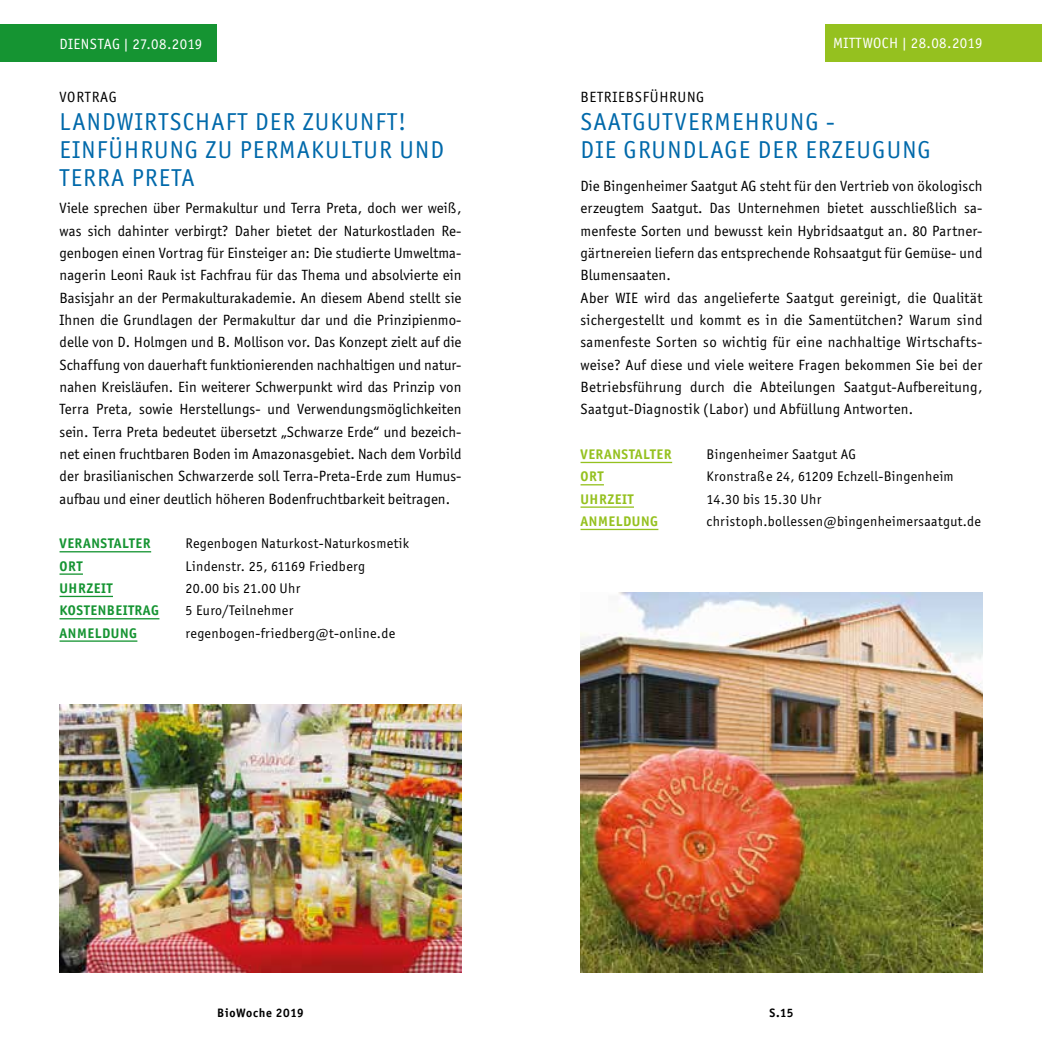
<style>
.page{position:relative;width:1042px;height:1042px;background:#fff}
.page>*{position:absolute;margin:0;border:0;box-sizing:border-box;transform-origin:0 0}
.t1{font:24.5px/28px "Officina Sans ITC Std";letter-spacing:.05em;color:#0069aa}
.t2{font:14.88px/22.4px "Officina Sans ITC Std";letter-spacing:.02em;color:#000;text-align:justify}
.t3{font:14.88px "Officina Sans ITC Std";letter-spacing:.03em;color:#fff}
.t4{font:14.88px "Officina Sans ITC Std";letter-spacing:.05em;color:#000}
.t5{font:14px "Officina Sans ITC Std";letter-spacing:.025em;color:#000}
.t6{font:700 14px "Officina Sans ITC Std";letter-spacing:.04em;color:#159432}
.t7{font:700 14px "Officina Sans ITC Std";letter-spacing:.04em;color:#95c11f}
.t8{font:700 12.25px "Officina Sans ITC Std";letter-spacing:.06em;color:#000}
</style>
<div class="page">
<div style="left:0;top:25px;width:216px;height:37px;background:#159432"></div>
<hr style="left:60px;top:551px;width:91px;height:1px;background:#159432">
<hr style="left:60px;top:573px;width:23px;height:2px;background:#159432">
<hr style="left:60px;top:596px;width:53px;height:1px;background:#159432">
<hr style="left:60px;top:618px;width:99px;height:1px;background:#159432">
<hr style="left:60px;top:640px;width:77px;height:2px;background:#159432">
<hr style="left:580px;top:462px;width:92px;height:1px;background:#95c11f">
<svg style="left:580px;top:484px;width:24px;height:1px"></svg>
<hr style="left:580px;top:506px;width:54px;height:2px;background:#95c11f">
<hr style="left:580px;top:529px;width:78px;height:1px;background:#95c11f">
<div style="left:825px;top:25px;width:217px;height:37px;background:#95c11f"></div>
<img style="left:60px;top:704px;width:401px;height:268px">
<img style="left:580px;top:593px;width:402px;height:379px">
<p class="t3" style="left:60px;top:35px;width:144px">DIENSTAG | 27.08.2019</p>
<p class="t4" style="left:60px;top:88px;width:59px">VORTRAG</p>
<h1 class="t1" style="left:60px;top:107px;width:386px">LANDWIRTSCHAFT DER ZUKUNFT!<br>EINFÜHRUNG ZU PERMAKULTUR UND<br>TERRA PRETA</h1>
<p class="t2" style="left:60px;top:197px;width:403px">Viele sprechen über Permakultur und Terra Preta, doch wer weiß, was sich dahinter verbirgt? Daher bietet der Naturkostladen Re&shy;genbogen einen Vortrag für Einsteiger an: Die studierte Umweltma&shy;nagerin Leoni Rauk ist Fachfrau für das Thema und absolvierte ein Basisjahr an der Permakulturakademie. An diesem Abend stellt sie Ihnen die Grundlagen der Permakultur dar und die Prinzipienmo&shy;delle von D. Holmgen und B. Mollison vor. Das Konzept zielt auf die Schaffung von dauerhaft funktionierenden nachhaltigen und natur&shy;nahen Kreisläufen. Ein weiterer Schwerpunkt wird das Prinzip von Terra Preta, sowie Herstellungs- und Verwendungsmöglichkeiten sein. Terra Preta bedeutet übersetzt „Schwarze Erde“ und bezeich&shy;net einen fruchtbaren Boden im Amazonasgebiet. Nach dem Vorbild der brasilianischen Schwarzerde soll Terra-Preta-Erde zum Humus&shy;aufbau und einer deutlich höheren Bodenfruchtbarkeit beitragen.</p>
<p class="t6" style="left:60px;top:535px;width:93px">VERANSTALTER</p>
<p class="t5" style="left:186px;top:535px;width:225px">Regenbogen Naturkost-Naturkosmetik</p>
<p class="t6" style="left:60px;top:557px;width:24px">ORT</p>
<p class="t5" style="left:186px;top:558px;width:181px">Lindenstr. 25, 61169 Friedberg</p>
<p class="t6" style="left:60px;top:579px;width:54px">UHRZEIT</p>
<p class="t5" style="left:186px;top:580px;width:116px">20.00 bis 21.00 Uhr</p>
<p class="t6" style="left:60px;top:602px;width:101px">KOSTENBEITRAG</p>
<p class="t5" style="left:186px;top:602px;width:109px">5 Euro/Teilnehmer</p>
<p class="t6" style="left:60px;top:624px;width:79px">ANMELDUNG</p>
<p class="t5" style="left:186px;top:625px;width:211px">regenbogen-friedberg@t-online.de</p>
<p class="t3" style="left:833px;top:35px;width:151px">MITTWOCH | 28.08.2019</p>
<p class="t4" style="left:580px;top:88px;width:125px">BETRIEBSFÜHRUNG</p>
<h1 class="t1" style="left:580px;top:107px;width:352px">SAATGUTVERMEHRUNG -<br>DIE GRUNDLAGE DER ERZEUGUNG</h1>
<p class="t2" style="left:580px;top:175px;width:403px;text-align:left">Die Bingenheimer Saatgut AG steht für den Vertrieb von ökologisch erzeugtem Saatgut. Das Unternehmen bietet ausschließlich sa&shy;menfeste Sorten und bewusst kein Hybridsaatgut an. 80 Partner&shy;gärtnereien liefern das entsprechende Rohsaatgut für Gemüse- und Blumensaaten.<br>Aber WIE wird das angelieferte Saatgut gereinigt, die Qualität sichergestellt und kommt es in die Samentütchen? Warum sind samenfeste Sorten so wichtig für eine nachhaltige Wirtschafts&shy;weise? Auf diese und viele weitere Fragen bekommen Sie bei der Betriebsführung durch die Abteilungen Saatgut-Aufbereitung, Saatgut-Diagnostik (Labor) und Abfüllung Antworten.</p>
<p class="t7" style="left:580px;top:445px;width:93px">VERANSTALTER</p>
<p class="t5" style="left:706px;top:446px;width:151px">Bingenheimer Saatgut AG</p>
<p class="t7" style="left:580px;top:468px;width:24px">ORT</p>
<p class="t5" style="left:706px;top:468px;width:249px">Kronstraße 24, 61209 Echzell-Bingenheim</p>
<p class="t7" style="left:580px;top:490px;width:54px">UHRZEIT</p>
<p class="t5" style="left:706px;top:491px;width:116px">14.30 bis 15.30 Uhr</p>
<p class="t7" style="left:580px;top:512px;width:79px">ANMELDUNG</p>
<p class="t5" style="left:706px;top:513px;width:276px">christoph.bollessen@bingenheimersaatgut.de</p>
<p class="t8" style="left:217px;top:1005px;width:88px">BioWoche 2019</p>
<p class="t8" style="left:769px;top:1005px;width:25px">S.15</p>
</div>
